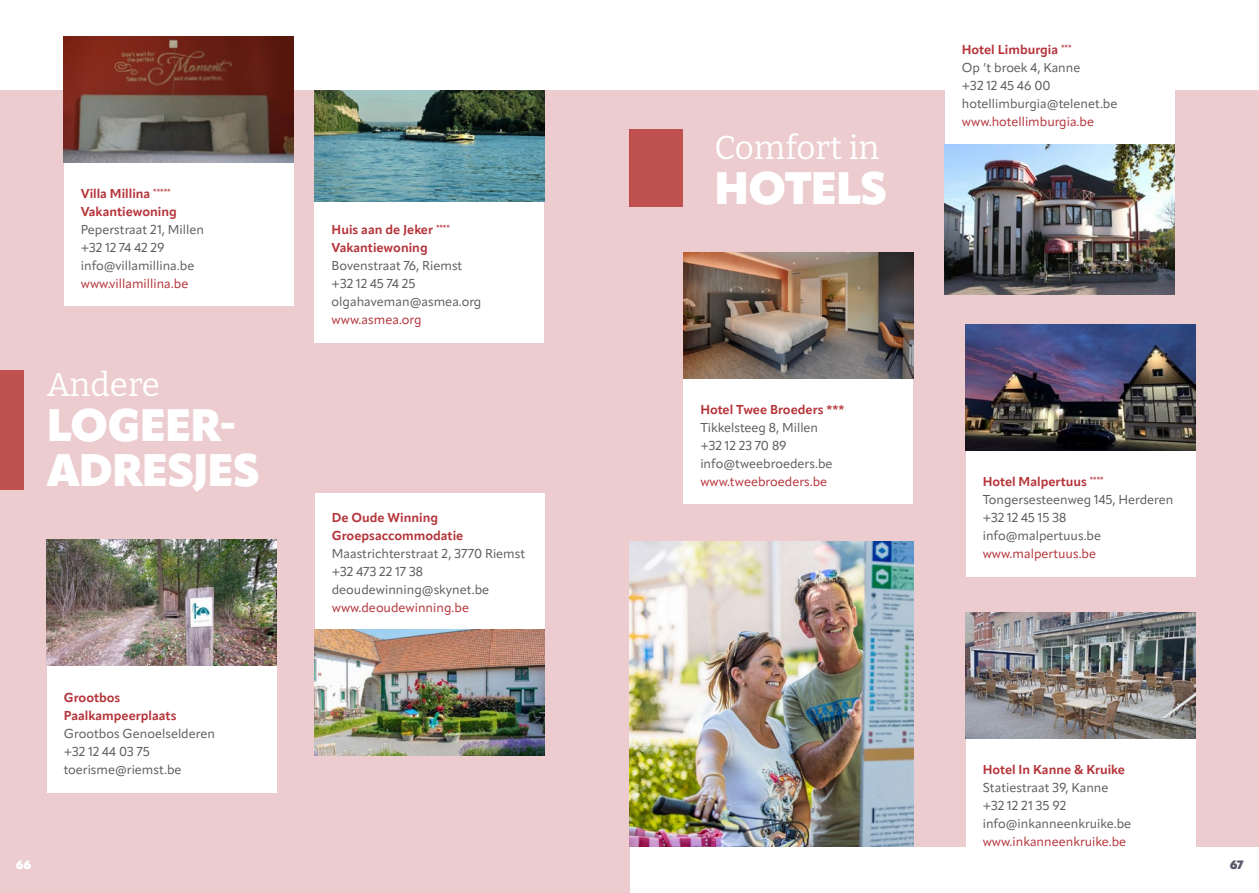
<style>
.page{position:relative;width:1259px;height:893px;background:#fff}
.page>*{position:absolute;margin:0;border:0;box-sizing:border-box;transform-origin:0 0}
.t1{font:900 45px/45px "Apparat";letter-spacing:-.02em;color:#fff}
.t2{font:100 33px "Bitter";color:#fff}
.t3{font:12.75px/18px "Apparat";color:#5f5e5e}
.t4{font:700 12.75px/18px "Apparat";color:#b5343a}
.t5{font:12.75px "Apparat";color:#b5343a}
.t6{font:900 12px "Apparat";color:#fff}
.t7{font:900 12px "Apparat";color:#5e576c}
.s1{font-weight:700;color:#b5343a}
</style>
<div class="page">
<div style="left:630px;top:90px;width:629px;height:756px;background:#ecccce"></div>
<div style="left:629px;top:130px;width:54px;height:77px;background:#bf514e"></div>
<div style="left:0;top:90px;width:629px;height:803px;background:#ecccce"></div>
<div style="left:315px;top:202px;width:229px;height:141px;background:#fff"></div>
<img style="left:315px;top:90px;width:229px;height:112px">
<div style="left:315px;top:493px;width:229px;height:136px;background:#fff"></div>
<img style="left:315px;top:629px;width:229px;height:126px">
<div style="left:64px;top:162px;width:229px;height:144px;background:#fff"></div>
<img style="left:64px;top:36px;width:229px;height:126px">
<div style="left:0;top:371px;width:24px;height:119px;background:#bf514e"></div>
<div style="left:945px;top:19px;width:229px;height:126px;background:#fff"></div>
<img style="left:945px;top:145px;width:229px;height:149px">
<div style="left:683px;top:378px;width:230px;height:126px;background:#fff"></div>
<img style="left:683px;top:252px;width:230px;height:126px">
<div style="left:965px;top:450px;width:230px;height:127px;background:#fff"></div>
<img style="left:965px;top:324px;width:230px;height:127px">
<div style="left:965px;top:738px;width:230px;height:127px;background:#fff"></div>
<img style="left:965px;top:612px;width:230px;height:126px">
<img style="left:630px;top:541px;width:283px;height:305px">
<div style="left:47px;top:666px;width:229px;height:126px;background:#fff"></div>
<img style="left:47px;top:540px;width:229px;height:126px">
<p class="t4" style="left:81px;top:185px;width:98px">Villa Millina <sup>*****<br></sup>Vakantiewoning</p>
<p class="t3" style="left:81px;top:221px;width:125px">Peperstraat 21, Millen +32 12 74 42 29 info@villamillina.be</p>
<p class="t5" style="left:81px;top:276px;width:109px">www.villamillina.be</p>
<h2 class="t2" style="left:47px;top:364px;width:115px">Andere</h2>
<h1 class="t1" style="left:47px;top:403px;width:215px">LOGEER-<br>ADRESJES</h1>
<p class="t4" style="left:64px;top:689px;width:114px">Grootbos<br>Paalkampeerplaats</p>
<p class="t3" style="left:64px;top:725px;width:153px">Grootbos Genoelselderen +32 12 44 03 75 toerisme@riemst.be</p>
<p class="t4" style="left:332px;top:221px;width:120px">Huis aan de Jeker <sup>****<br></sup>Vakantiewoning</p>
<p class="t3" style="left:332px;top:257px;width:151px">Bovenstraat 76, Riemst +32 12 45 74 25 olgahaveman@asmea.org</p>
<p class="t5" style="left:332px;top:312px;width:91px">www.asmea.org</p>
<p class="t4" style="left:332px;top:509px;width:133px">De Oude Winning<br>Groepsaccommodatie</p>
<p class="t3" style="left:332px;top:545px;width:195px">Maastrichterstraat 2, 3770 Riemst +32 473 22 17 38 deoudewinning@skynet.be</p>
<p class="t5" style="left:332px;top:600px;width:139px">www.deoudewinning.be</p>
<h2 class="t2" style="left:714px;top:126px;width:166px">Comfort in</h2>
<h1 class="t1" style="left:714px;top:166px;width:174px">HOTELS</h1>
<p class="t3" style="left:962px;top:41px;width:157px"><span class="s1">Hotel Limburgia</span> <sup>***<br></sup>Op ’t broek 4, Kanne<br>+32 12 45 46 00 hotellimburgia@telenet.be</p>
<p class="t5" style="left:962px;top:114px;width:134px">www.hotellimburgia.be</p>
<p class="t4" style="left:700px;top:401px;width:145px">Hotel Twee Broeders ***</p>
<p class="t3" style="left:700px;top:419px;width:134px">Tikkelsteeg 8, Millen +32 12 23 70 89 info@tweebroeders.be</p>
<p class="t5" style="left:700px;top:474px;width:128px">www.tweebroeders.be</p>
<p class="t3" style="left:982px;top:473px;width:192px"><span class="s1">Hotel Malpertuus</span> <sup>****<br></sup>Tongersesteenweg 145, Herderen +32 12 45 15 38 info@malpertuus.be</p>
<p class="t5" style="left:982px;top:546px;width:115px">www.malpertuus.be</p>
<p class="t4" style="left:982px;top:761px;width:144px">Hotel In Kanne &amp; Kruike</p>
<p class="t3" style="left:982px;top:779px;width:150px">Statiestraat 39, Kanne +32 12 21 35 92 info@inkanneenkruike.be</p>
<p class="t5" style="left:982px;top:834px;width:145px">www.inkanneenkruike.be</p>
<p class="t6" style="left:16px;top:857px;width:17px">66</p>
<p class="t7" style="left:1229px;top:857px;width:15px">67</p>
</div>
